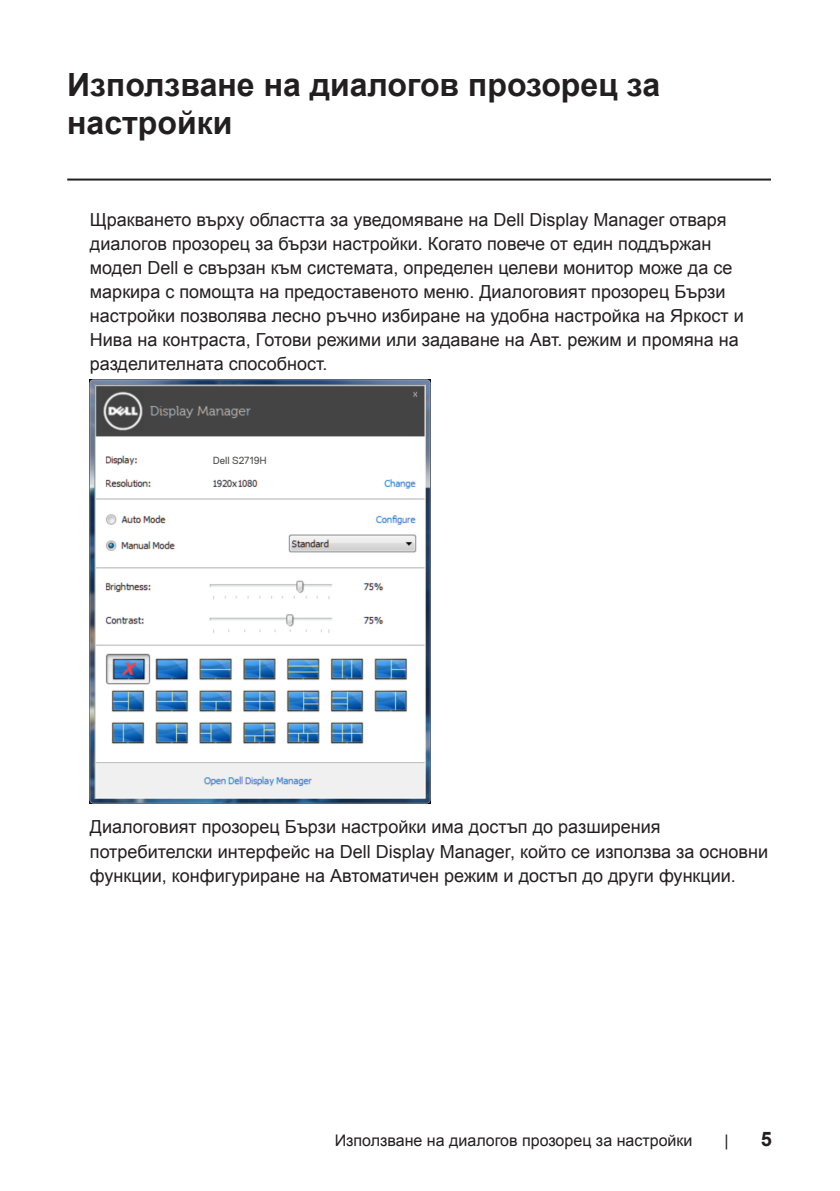
<style>
.page{position:relative;width:840px;height:1191px;background:#fff}
.page>*{position:absolute;margin:0;border:0;box-sizing:border-box;transform-origin:0 0}
.Head_1{font:700 32px/38.4px "Arial";color:#231f20}
.t1{font:700 20px "Arial";color:#231f20}
.Paragraph{font:18px/24px "Arial";color:#231f20}
.t2{font:16px "Arial";color:#231f20}
.t3{font:10.4px "Dell Replica";color:#585853}
</style>
<div class="page">
<hr style="left:67px;top:178px;width:703px;height:2px;background:#231f20">
<img style="left:90px;top:380px;width:340px;height:424px">
<div style="left:204px;top:452px;width:72px;height:15px;background:#fff"></div>
<p class="Head_1" style="left:67px;top:67px;width:594px">Използване на диалогов прозорец за настройки</p>
<p class="Paragraph" style="left:90px;top:208px;width:655px">Щракването върху областта за уведомяване на Dell Display Manager отваря диалогов прозорец за бързи настройки. Когато повече от един поддържан модел Dell е свързан към системата, определен целеви монитор може да се маркира с помощта на предоставеното меню. Диалоговият прозорец Бързи настройки позволява лесно ръчно избиране на удобна настройка на Яркост и Нива на контраста, Готови режими или задаване на Авт. режим и промяна на разделителната способност.</p>
<p class="t3" style="left:213px;top:454px;width:56px">Dell S2719H</p>
<p class="Paragraph" style="left:90px;top:815px;width:679px">Диалоговият прозорец Бързи настройки има достъп до разширения потребителски интерфейс на Dell Display Manager, който се използва за основни функции, конфигуриране на Автоматичен режим и достъп до други функции.</p>
<p class="t2" style="left:334px;top:1129px;width:359px">Използване на диалогов прозорец за настройки</p>
<p class="t2" style="left:724px;top:1129px;width:6px">|</p>
<p class="t1" style="left:760px;top:1125px;width:13px">5</p>
</div>
